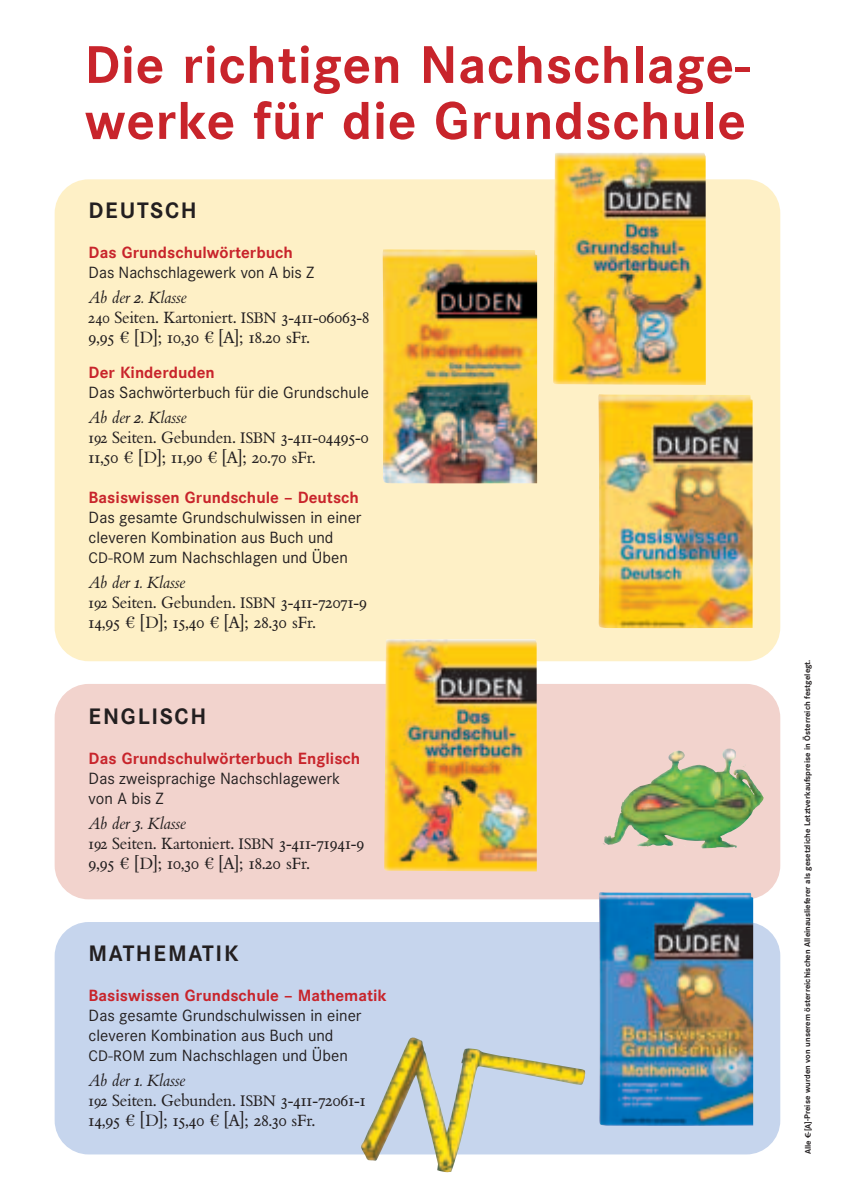
<style>
.page{position:relative;width:842px;height:1190px;background:#fff}
.page>*{position:absolute;margin:0;border:0;box-sizing:border-box;transform-origin:0 0}
.t1{font:700 52px/56px "Corporate SBQ";letter-spacing:.01em;color:#c8242b}
.t2{font:700 22px "Corporate SBQ";letter-spacing:.07em;color:#231f20}
.t3{font:16px/20px "Corporate SBQ";color:#231f20}
.t4{font:16px "Bembo Expert BQ Roman Os F";letter-spacing:-.005em;color:#231f20}
.t5{font:16px "Bembo Expert BQ";color:#231f20}
.t6{font:700 16px "Corporate SBQ";color:#c8242b}
.t7{font:16px "Bembo Expert BQ Italic Os F";color:#231f20}
.t8{font:700 8px "Corporate SBQ";color:#231f20}
.s1{font-size:15px}
.s2{font-family:"Bembo Expert BQ";font-size:15px}
.s3{font-family:"Bembo Expert BQ"}
.s4{font-family:"Linotype Euro Font Ato F"}
.s5{font-family:"Bembo Expert BQ Roman Os F"}
.s6{font-family:"Linotype Euro Font Ato F";font-weight:400}
</style>
<div class="page">
<img style="left:54px;top:153px;width:727px;height:1020px">
<h1 class="t1" style="left:85px;top:42px;width:667px">Die richtigen Nachschlage&shy;werke für die Grundschule</h1>
<h2 class="t2" style="left:89px;top:202px;width:110px">DEUTSCH</h2>
<p class="t6" style="left:89px;top:247px;width:206px">Das Grundschulwörterbuch</p>
<p class="t3" style="left:89px;top:264px;width:227px">Das Nachschlagewerk von A bis Z</p>
<p class="t7" style="left:89px;top:290px;width:99px">Ab der 2. Klasse</p>
<p class="t4" style="left:89px;top:310px;width:282px"><span class="s1">240</span> Seiten. Kartoniert. <span class="s2">ISBN</span> <span class="s3">3-411-06063-8</span></p>
<p class="t5" style="left:89px;top:328px;width:223px">9,95 <span class="s4">h</span> [D]; 10,30 <span class="s4">h</span> [A]; 18.20 <span class="s5">sFr.</span></p>
<p class="t6" style="left:89px;top:367px;width:128px">Der Kinderduden</p>
<p class="t3" style="left:89px;top:384px;width:282px">Das Sachwörterbuch für die Grundschule</p>
<p class="t7" style="left:89px;top:410px;width:99px">Ab der 2. Klasse</p>
<p class="t4" style="left:89px;top:430px;width:282px"><span class="s1">192</span> Seiten. Gebunden. <span class="s2">ISBN</span> <span class="s3">3-411-04495-0</span></p>
<p class="t5" style="left:89px;top:448px;width:228px">11,50 <span class="s4">h</span> [D]; 11,90 <span class="s4">h</span> [A]; 20.70 <span class="s5">sFr.</span></p>
<p class="t6" style="left:89px;top:492px;width:272px">Basiswissen Grundschule – Deutsch</p>
<p class="t3" style="left:89px;top:509px;width:274px">Das gesamte Grundschulwissen in einer cleveren Kombination aus Buch und<br><span class="s1">CD-ROM</span> zum Nachschlagen und Üben</p>
<p class="t7" style="left:89px;top:575px;width:98px">Ab der 1. Klasse</p>
<p class="t4" style="left:89px;top:595px;width:280px"><span class="s1">192</span> Seiten. Gebunden. <span class="s2">ISBN</span> <span class="s3">3-411-72071-9</span></p>
<p class="t5" style="left:89px;top:613px;width:229px">14,95 <span class="s4">h</span> [D]; 15,40 <span class="s4">h</span> [A]; 28.30 <span class="s5">sFr.</span></p>
<h2 class="t2" style="left:89px;top:709px;width:119px">ENGLISCH</h2>
<p class="t6" style="left:89px;top:753px;width:273px">Das Grundschulwörterbuch Englisch</p>
<p class="t3" style="left:89px;top:770px;width:253px">Das zweisprachige Nachschlagewerk von A bis Z</p>
<p class="t7" style="left:89px;top:817px;width:98px">Ab der 3. Klasse</p>
<p class="t4" style="left:89px;top:836px;width:277px"><span class="s1">192</span> Seiten. Kartoniert. <span class="s2">ISBN</span> <span class="s3">3-411-71941-9</span></p>
<p class="t5" style="left:89px;top:855px;width:223px">9,95 <span class="s4">h</span> [D]; 10,30 <span class="s4">h</span> [A]; 18.20 <span class="s5">sFr.</span></p>
<h2 class="t2" style="left:89px;top:945px;width:151px">MATHEMATIK</h2>
<p class="t6" style="left:89px;top:989px;width:300px">Basiswissen Grundschule – Mathematik</p>
<p class="t3" style="left:89px;top:1007px;width:274px">Das gesamte Grundschulwissen in einer cleveren Kombination aus Buch und<br><span class="s1">CD-ROM</span> zum Nachschlagen und Üben</p>
<p class="t7" style="left:89px;top:1073px;width:98px">Ab der 1. Klasse</p>
<p class="t4" style="left:89px;top:1092px;width:279px"><span class="s1">192</span> Seiten. Gebunden. <span class="s2">ISBN</span> <span class="s3">3-411-72061-1</span></p>
<p class="t5" style="left:89px;top:1111px;width:228px">14,95 <span class="s4">h</span> [D]; 15,40 <span class="s4">h</span> [A]; <span class="s5">28.30 sFr.</span></p>
<p class="t8" style="left:805px;top:1154px;width:497px;rotate:-90deg">Alle <span class="s6">5</span>-[A]-Preise wurden von unserem österreichischen Alleinauslieferer als gesetzliche Letztverkaufspreise in Österreich festgelegt.</p>
</div>
